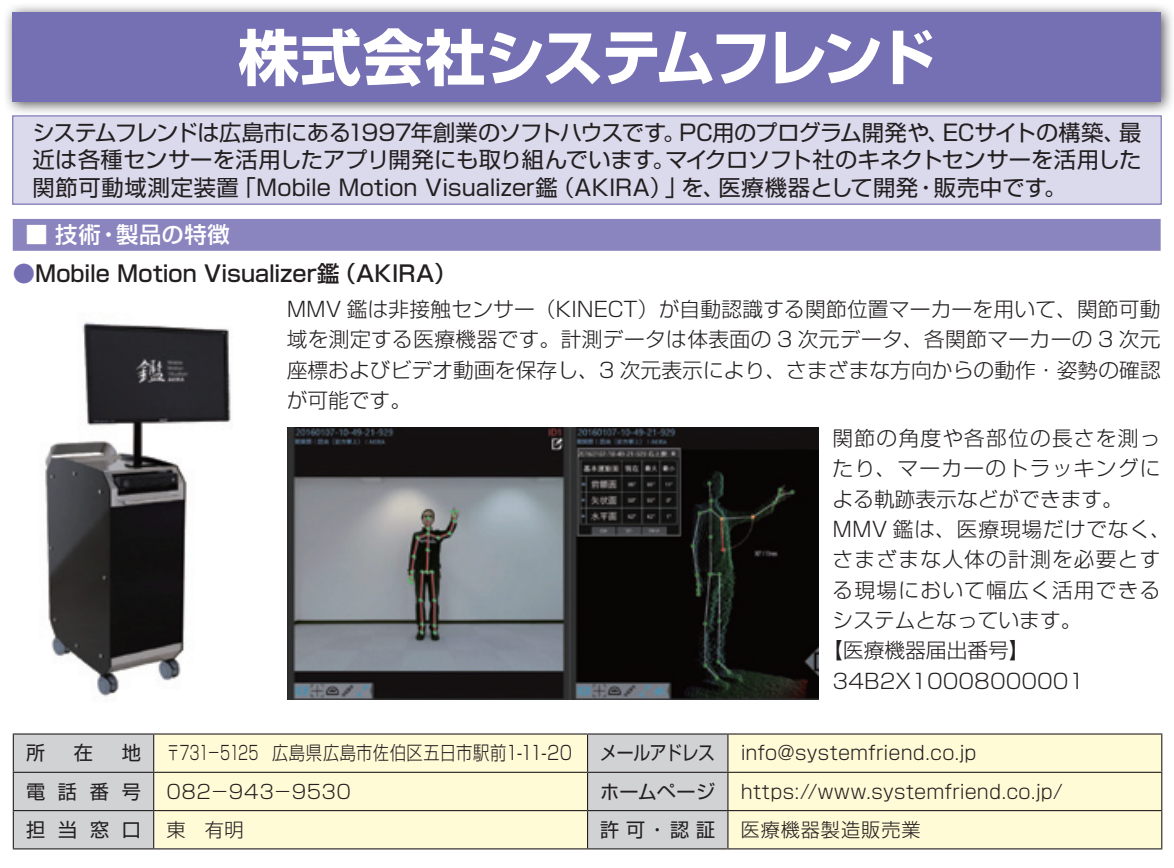
<style>
.page{position:relative;width:1174px;height:868px;background:#fff}
.page>*{position:absolute;margin:0;border:0;box-sizing:border-box;transform-origin:0 0}
.t1{font:700 60.52px "Shin Go Pro";letter-spacing:-.045em;color:#fff}
.t2{font:500 22.28px "Shin Go Pro";color:#231f20}
.t3{font:500 22.28px "Shin Go Pro";letter-spacing:.025em;color:#fff}
.t4{font:22.05px/27px "Shin Go Pro";letter-spacing:.005em;color:#231f20;text-align:justify}
.t5{font:300 20.47px/30.4px "Shin Go Pro";letter-spacing:.005em;color:#231f20;text-align:justify}
.t6{font:300 20.47px "Shin Go Pro";letter-spacing:.06em;color:#231f20}
.t7{font:300 20.47px "Shin Go Pro";letter-spacing:.04em;color:#231f20}
.t8{font:300 20.47px "Shin Go Pro";letter-spacing:.065em;color:#231f20}
.t9{font:300 19.12px "Shin Go Pro";letter-spacing:.015em;color:#231f20}
.t10{font:300 19.12px "Shin Go Pro";letter-spacing:.015em;color:#231f20;scale:.7 1}
.t11{font:19.12px "Shin Go Pro";letter-spacing:.015em;color:#231f20}
.t12{font:300 19.12px "Shin Go Pro";letter-spacing:.05em;color:#231f20}
.t13{font:19.12px "Shin Go Pro";letter-spacing:-.025em;color:#231f20;scale:.88 1}
.s1{color:#756fb3}
</style>
<div class="page">
<div style="left:14px;top:734px;width:139px;height:114px;background:#d1d2d4"></div>
<div style="left:154px;top:734px;width:433px;height:114px;background:#fffbd6"></div>
<div style="left:588px;top:734px;width:139px;height:114px;background:#d1d2d4"></div>
<div style="left:728px;top:734px;width:433px;height:114px;background:#fffbd6"></div>
<hr style="left:13px;top:733px;width:140px;height:1px;background:#231f20">
<hr style="left:13px;top:734px;width:1px;height:37px;background:#231f20">
<hr style="left:13px;top:771px;width:140px;height:1px;background:#231f20">
<hr style="left:13px;top:772px;width:1px;height:37px;background:#231f20">
<hr style="left:13px;top:809px;width:140px;height:2px;background:#231f20">
<hr style="left:13px;top:811px;width:1px;height:37px;background:#231f20">
<hr style="left:13px;top:848px;width:140px;height:1px;background:#231f20">
<hr style="left:588px;top:848px;width:139px;height:1px;background:#231f20">
<hr style="left:153px;top:733px;width:434px;height:1px;background:#231f20">
<hr style="left:153px;top:734px;width:1px;height:37px;background:#231f20">
<hr style="left:587px;top:733px;width:141px;height:1px;background:#231f20">
<hr style="left:587px;top:734px;width:1px;height:37px;background:#231f20">
<hr style="left:728px;top:733px;width:434px;height:1px;background:#231f20">
<hr style="left:727px;top:734px;width:1px;height:37px;background:#231f20">
<hr style="left:1161px;top:734px;width:1px;height:37px;background:#231f20">
<hr style="left:153px;top:771px;width:434px;height:1px;background:#231f20">
<hr style="left:153px;top:772px;width:1px;height:37px;background:#231f20">
<hr style="left:587px;top:771px;width:141px;height:1px;background:#231f20">
<hr style="left:587px;top:772px;width:1px;height:37px;background:#231f20">
<hr style="left:728px;top:771px;width:434px;height:1px;background:#231f20">
<hr style="left:727px;top:772px;width:1px;height:37px;background:#231f20">
<hr style="left:1161px;top:772px;width:1px;height:37px;background:#231f20">
<hr style="left:153px;top:809px;width:434px;height:2px;background:#231f20">
<hr style="left:153px;top:811px;width:1px;height:37px;background:#231f20">
<hr style="left:587px;top:809px;width:141px;height:2px;background:#231f20">
<hr style="left:587px;top:811px;width:1px;height:37px;background:#231f20">
<hr style="left:728px;top:809px;width:434px;height:2px;background:#231f20">
<hr style="left:727px;top:811px;width:1px;height:37px;background:#231f20">
<hr style="left:1161px;top:811px;width:1px;height:37px;background:#231f20">
<hr style="left:153px;top:848px;width:435px;height:1px;background:#231f20">
<hr style="left:727px;top:848px;width:435px;height:1px;background:#231f20">
<div style="left:2px;top:2px;width:1172px;height:114px;background:#231f20;opacity:.75"></div>
<div style="left:13px;top:13px;width:1148px;height:89px;background:#756fb3"></div>
<div style="left:13px;top:116px;width:1148px;height:88px;background:#dbd9ec"></div>
<div style="left:12px;top:115px;width:1149px;height:90px;border:1px solid #756fb3"></div>
<div style="left:13px;top:219px;width:1147px;height:32px;background:#8b85bf"></div>
<img style="left:287px;top:428px;width:531px;height:271px">
<img style="left:45px;top:322px;width:186px;height:375px">
<h1 class="t1" style="left:238px;top:9px;width:698px">株式会社システムフレンド</h1>
<p class="t4" style="left:32px;top:117px;width:1110px">システムフレンドは広島市にある1997年創業のソフトハウスです。PC用のプログラム開発や、ECサイトの構築、最近は各種センサーを活用したアプリ開発にも取り組んでいます。マイクロソフト社のキネクトセンサーを活用した関節可動域測定装置「Mobile Motion Visualizer鑑（AKIRA）」を、医療機器として開発・販売中です。</p>
<p class="t3" style="left:26px;top:216px;width:206px">■ 技術・製品の特徴</p>
<p class="t2" style="left:13px;top:255px;width:445px"><span class="s1">●</span>Mobile Motion Visualizer鑑（AKIRA）</p>
<p class="t5" style="left:287px;top:291px;width:875px">MMV 鑑は非接触センサー（KINECT）が自動認識する関節位置マーカーを用いて、関節可動域を測定する医療機器です。計測データは体表面の 3 次元データ、各関節マーカーの 3 次元座標およびビデオ動画を保存し、3 次元表示により、さまざまな方向からの動作・姿勢の確認が可能です。</p>
<p class="t6" style="left:832px;top:421px;width:329px">関節の角度や各部位の長さを測っ</p>
<p class="t8" style="left:832px;top:452px;width:329px">たり、マーカーのトラッキングに</p>
<p class="t5" style="left:832px;top:481px;width:292px">よる軌跡表示などができます。</p>
<p class="t7" style="left:832px;top:512px;width:340px">MMV 鑑は、医療現場だけでなく、</p>
<p class="t6" style="left:832px;top:542px;width:329px">さまざまな人体の計測を必要とす</p>
<p class="t6" style="left:832px;top:573px;width:329px">る現場において幅広く活用できる</p>
<p class="t5" style="left:832px;top:602px;width:250px">システムとなっています。</p>
<p class="t5" style="left:822px;top:632px;width:209px">【医療機器届出番号】</p>
<p class="t5" style="left:832px;top:663px;width:253px">34B2X10008000001</p>
<p class="t11" style="left:26px;top:737px;width:21px">所</p>
<p class="t11" style="left:74px;top:737px;width:21px">在</p>
<p class="t11" style="left:122px;top:737px;width:21px">地</p>
<p class="t10" style="left:166px;top:737px;width:581px">〒731−5125　広島県広島市佐伯区五日市駅前1-11-20</p>
<p class="t13" style="left:600px;top:737px;width:132px">メールアドレス</p>
<p class="t9" style="left:740px;top:737px;width:237px">info@systemfriend.co.jp</p>
<p class="t11" style="left:26px;top:775px;width:116px">電話番号</p>
<p class="t9" style="left:166px;top:775px;width:186px">082−943−9530</p>
<p class="t11" style="left:600px;top:775px;width:116px">ホームページ</p>
<p class="t9" style="left:740px;top:775px;width:323px">https://www.systemfriend.co.jp/</p>
<p class="t11" style="left:26px;top:813px;width:116px">担当窓口</p>
<p class="t9" style="left:166px;top:813px;width:79px">東　有明</p>
<p class="t11" style="left:600px;top:813px;width:116px">許可・認証</p>
<p class="t12" style="left:740px;top:813px;width:181px">医療機器製造販売業</p>
</div>
